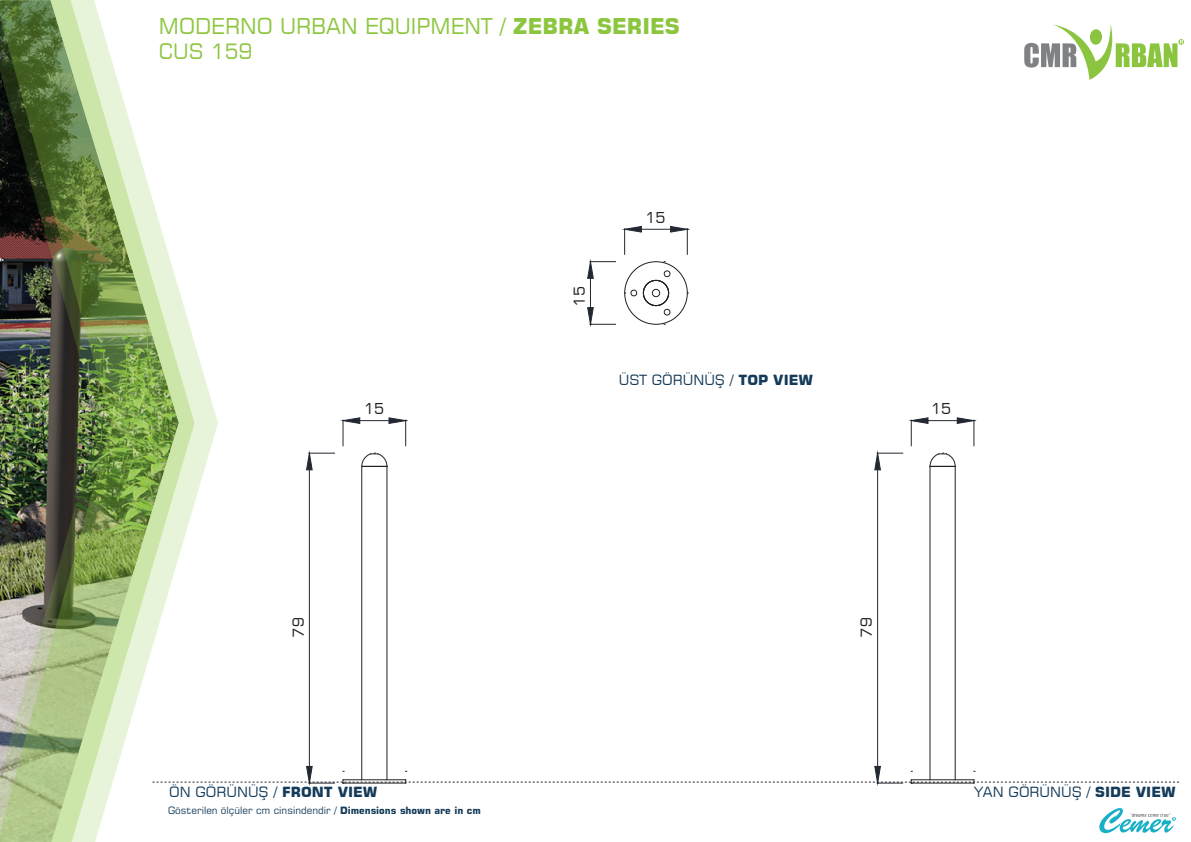
<style>
.page{position:relative;width:1191px;height:842px;background:#fff}
.page>*{position:absolute;margin:0;border:0;box-sizing:border-box;transform-origin:0 0}
.t1{font:21.7px "Square 721 BT";color:#8cc63f}
.t2{font:21px "Square 721 BT";color:#8cc63f}
.t3{font:15px "Square 721 BT";color:#231f20}
.t4{font:14px "Square 721 BT";color:#143b59}
.t5{font:10px "Square 721 BT";color:#143b59}
.s1{font-weight:700}
</style>
<div class="page">
<svg style="left:1099px;top:808px;width:76px;height:25px"></svg>
<svg style="left:1024px;top:24px;width:160px;height:56px"></svg>
<svg style="left:194px;top:342px;width:22px;height:75px"></svg>
<img style="left:0;top:0;width:194px;height:842px">
<svg style="left:151px;top:417px;width:1027px;height:369px"></svg>
<svg style="left:622px;top:226px;width:68px;height:28px"></svg>
<hr style="left:590px;top:278px;width:1px;height:30px;background:#222831">
<svg style="left:587px;top:259px;width:28px;height:20px"></svg>
<svg style="left:624px;top:261px;width:64px;height:64px"></svg>
<svg style="left:587px;top:307px;width:28px;height:20px"></svg>
<h1 class="t1" style="left:159px;top:13px;width:522px">MODERNO URBAN EQUIPMENT / <span class="s1">ZEBRA SERIES</span></h1>
<h2 class="t2" style="left:159px;top:38px;width:95px">CUS 159</h2>
<p class="t3" style="left:364px;top:399px;width:22px">15</p>
<p class="t3" style="left:289px;top:637px;width:22px;rotate:-90deg">79</p>
<p class="t3" style="left:570px;top:307px;width:22px;rotate:-90deg">15</p>
<p class="t3" style="left:645px;top:208px;width:22px">15</p>
<p class="t4" style="left:619px;top:371px;width:196px">ÜST GÖRÜNÜŞ / <span class="s1">TOP VIEW</span></p>
<p class="t3" style="left:931px;top:399px;width:22px">15</p>
<p class="t3" style="left:857px;top:637px;width:22px;rotate:-90deg">79</p>
<p class="t4" style="left:169px;top:783px;width:210px">ÖN GÖRÜNÜŞ / <span class="s1">FRONT VIEW</span></p>
<p class="t4" style="left:974px;top:783px;width:203px">YAN GÖRÜNÜŞ / <span class="s1">SIDE VIEW</span></p>
<p class="t5" style="left:168px;top:804px;width:314px">Gösterilen ölçüler cm cinsindendir / <span class="s1">Dimensions shown are in cm</span></p>
</div>
